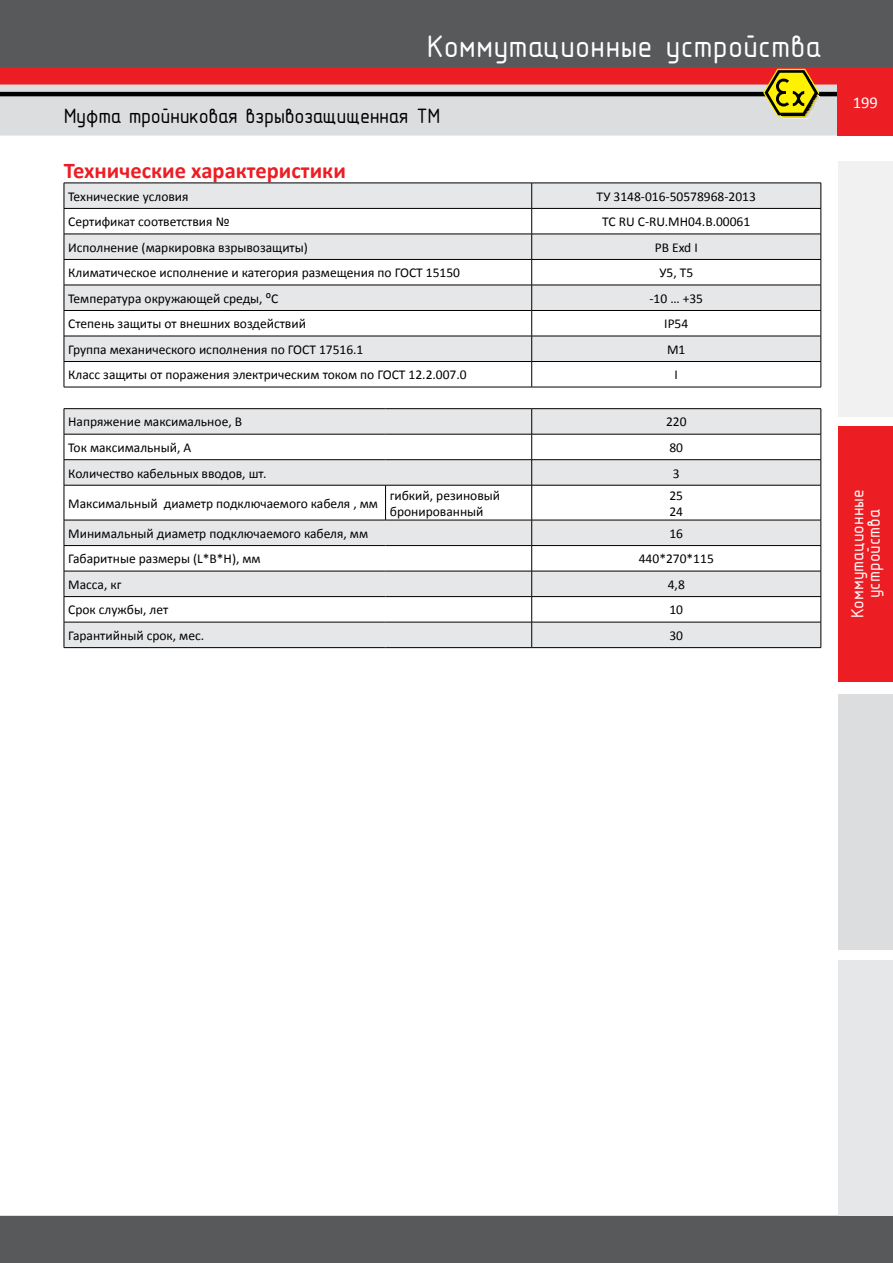
<style>
.page{position:relative;width:893px;height:1263px;background:#fff}
.page>*{position:absolute;margin:0;border:0;box-sizing:border-box;transform-origin:0 0}
.t1{font:31.5px "GOST 2.304 81 type B";color:#fff}
.t2{font:700 22.5px "Calibri";color:#ed1d24}
.t3{font:21px "GOST 2.304 81 type B";letter-spacing:-.02em;color:#000}
.t4{font:18px/16.5px "GOST 2.304 81 type B";color:#fff;text-align:center}
.t5{font:16.5px "Calibri";color:#fff}
.t6{font:13.5px/16.2px "Calibri";color:#000}
</style>
<div class="page">
<div style="left:0;top:0;width:893px;height:68px;background:#58595b"></div>
<div style="left:0;top:1216px;width:893px;height:47px;background:#58595b"></div>
<div style="left:0;top:68px;width:893px;height:17px;background:#ed1d24"></div>
<div style="left:0;top:85px;width:838px;height:51px;background:#dcddde"></div>
<hr style="left:0;top:92px;width:839px;height:4px;background:#000">
<div style="left:838px;top:68px;width:55px;height:68px;background:#ed1d24"></div>
<div style="left:838px;top:161px;width:55px;height:255px;background:#f1f1f2"></div>
<div style="left:838px;top:694px;width:55px;height:256px;background:#dcddde"></div>
<div style="left:838px;top:960px;width:55px;height:256px;background:#e6e7e8"></div>
<div style="left:838px;top:426px;width:55px;height:255px;background:#ed1d24"></div>
<svg style="left:65px;top:184px;width:756px;height:177px;fill:#e6e7e8"></svg>
<hr style="left:64px;top:361px;width:468px;height:1px;background:#000">
<hr style="left:532px;top:361px;width:289px;height:1px;background:#000">
<hr style="left:64px;top:387px;width:468px;height:1px;background:#000">
<hr style="left:532px;top:387px;width:289px;height:1px;background:#000">
<hr style="left:64px;top:183px;width:468px;height:1px;background:#000">
<hr style="left:532px;top:183px;width:289px;height:1px;background:#000">
<hr style="left:64px;top:208px;width:468px;height:1px;background:#000">
<hr style="left:532px;top:208px;width:289px;height:1px;background:#000">
<hr style="left:64px;top:234px;width:468px;height:1px;background:#000">
<hr style="left:532px;top:234px;width:289px;height:1px;background:#000">
<hr style="left:64px;top:259px;width:468px;height:1px;background:#000">
<hr style="left:532px;top:259px;width:289px;height:1px;background:#000">
<hr style="left:64px;top:285px;width:468px;height:1px;background:#000">
<hr style="left:532px;top:285px;width:289px;height:1px;background:#000">
<hr style="left:64px;top:310px;width:468px;height:1px;background:#000">
<hr style="left:532px;top:310px;width:289px;height:1px;background:#000">
<hr style="left:64px;top:336px;width:468px;height:1px;background:#000">
<svg style="left:64px;top:183px;width:1px;height:204px"></svg>
<hr style="left:532px;top:336px;width:289px;height:1px;background:#000">
<svg style="left:821px;top:183px;width:1px;height:204px"></svg>
<svg style="left:531px;top:183px;width:1px;height:204px"></svg>
<svg style="left:65px;top:409px;width:756px;height:111px"></svg>
<hr style="left:64px;top:408px;width:322px;height:1px;background:#000">
<hr style="left:386px;top:408px;width:146px;height:1px;background:#000">
<hr style="left:532px;top:408px;width:289px;height:1px;background:#000">
<hr style="left:64px;top:434px;width:322px;height:1px;background:#000">
<hr style="left:386px;top:434px;width:146px;height:1px;background:#000">
<hr style="left:532px;top:434px;width:289px;height:1px;background:#000">
<hr style="left:64px;top:459px;width:322px;height:1px;background:#000">
<svg style="left:64px;top:409px;width:1px;height:76px"></svg>
<hr style="left:386px;top:459px;width:146px;height:1px;background:#000">
<hr style="left:532px;top:459px;width:289px;height:1px;background:#000">
<svg style="left:531px;top:409px;width:1px;height:76px"></svg>
<svg style="left:821px;top:409px;width:1px;height:76px"></svg>
<hr style="left:64px;top:485px;width:322px;height:1px;background:#000">
<hr style="left:64px;top:485px;width:1px;height:35px;background:#000">
<hr style="left:386px;top:485px;width:146px;height:1px;background:#000">
<hr style="left:385px;top:485px;width:1px;height:35px;background:#000">
<hr style="left:532px;top:485px;width:289px;height:1px;background:#000">
<hr style="left:531px;top:485px;width:1px;height:35px;background:#000">
<hr style="left:821px;top:485px;width:1px;height:35px;background:#000">
<svg style="left:64px;top:520px;width:758px;height:128px"></svg>
<svg style="left:763px;top:69px;width:56px;height:50px;background:#b89c29"></svg>
<h1 class="t1" style="left:427px;top:29px;width:395px">Коммутационные устройства</h1>
<h3 class="t3" style="left:64px;top:104px;width:378px">Муфта тройниковая взрывозащищенная ТМ</h3>
<h2 class="t2" style="left:64px;top:157px;width:284px">Технические характеристики</h2>
<p class="t6" style="left:68px;top:188px;width:122px">Технические условия</p>
<p class="t6" style="left:597px;top:188px;width:161px">ТУ 3148-016-50578968-2013</p>
<p class="t6" style="left:68px;top:214px;width:163px">Сертификат соответствия №</p>
<p class="t6" style="left:602px;top:214px;width:149px">ТС RU C-RU.МН04.В.00061</p>
<p class="t6" style="left:68px;top:239px;width:241px">Исполнение (маркировка взрывозащиты)</p>
<p class="t6" style="left:655px;top:239px;width:45px">РВ Exd I</p>
<p class="t6" style="left:68px;top:265px;width:393px">Климатическое исполнение и категория размещения по ГОСТ 15150</p>
<p class="t6" style="left:659px;top:265px;width:35px">У5, Т5</p>
<p class="t6" style="left:68px;top:290px;width:211px">Температура окружающей среды, ⁰С</p>
<p class="t6" style="left:649px;top:290px;width:55px">-10 … +35</p>
<p class="t6" style="left:68px;top:316px;width:239px">Степень защиты от внешних воздействий</p>
<p class="t6" style="left:664px;top:316px;width:26px">IP54</p>
<p class="t6" style="left:68px;top:341px;width:297px">Группа механического исполнения по ГОСТ 17516.1</p>
<p class="t6" style="left:667px;top:341px;width:20px">M1</p>
<p class="t6" style="left:68px;top:367px;width:400px">Класс защиты от поражения электрическим током по ГОСТ 12.2.007.0</p>
<p class="t6" style="left:675px;top:367px;width:5px">I</p>
<p class="t6" style="left:68px;top:414px;width:175px">Напряжение максимальное, В</p>
<p class="t6" style="left:666px;top:414px;width:22px">220</p>
<p class="t6" style="left:68px;top:439px;width:125px">Ток максимальный, А</p>
<p class="t6" style="left:669px;top:439px;width:15px">80</p>
<p class="t6" style="left:68px;top:465px;width:200px">Количество кабельных вводов, шт.</p>
<p class="t6" style="left:673px;top:465px;width:8px">3</p>
<p class="t6" style="left:68px;top:495px;width:311px">Максимальный диаметр подключаемого кабеля , мм</p>
<p class="t6" style="left:390px;top:487px;width:112px">гибкий, резиновый бронированный</p>
<p class="t6" style="left:669px;top:487px;width:15px">25<br>24</p>
<p class="t6" style="left:68px;top:525px;width:301px">Минимальный диаметр подключаемого кабеля, мм</p>
<p class="t6" style="left:669px;top:525px;width:15px">16</p>
<p class="t6" style="left:68px;top:551px;width:194px">Габаритные размеры (L*B*H), мм</p>
<p class="t6" style="left:639px;top:551px;width:77px">440*270*115</p>
<p class="t6" style="left:68px;top:576px;width:55px">Масса, кг</p>
<p class="t6" style="left:668px;top:576px;width:19px">4,8</p>
<p class="t6" style="left:68px;top:602px;width:102px">Срок службы, лет</p>
<p class="t6" style="left:669px;top:602px;width:15px">10</p>
<p class="t6" style="left:68px;top:627px;width:138px">Гарантийный срок, мес.</p>
<p class="t6" style="left:669px;top:627px;width:15px">30</p>
<p class="t5" style="left:853px;top:92px;width:27px">199</p>
<h3 class="t4" style="left:849px;top:618px;width:131px;rotate:-90deg">Коммутационные устройства</h3>
</div>
